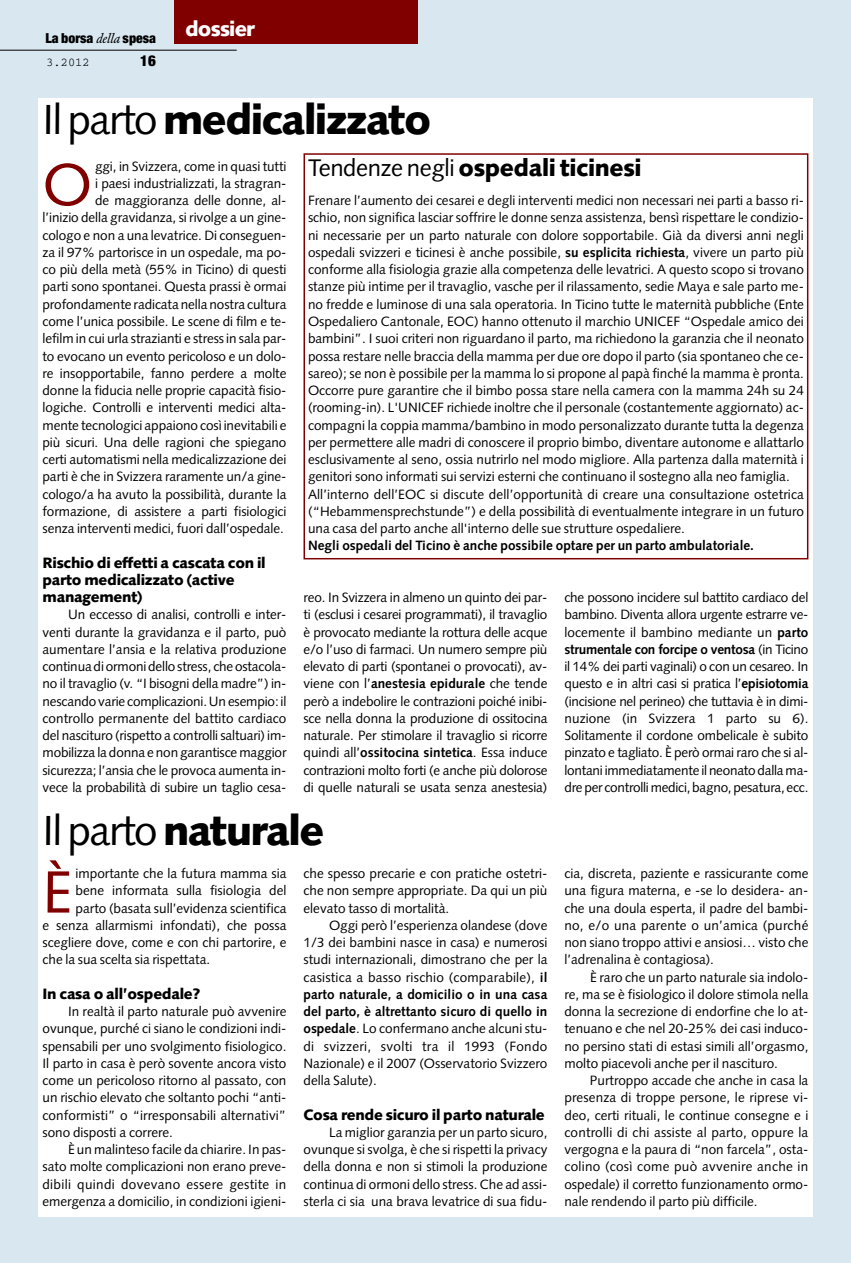
<style>
.page{position:relative;width:851px;height:1263px;background:#fff}
.page>*{position:absolute;margin:0;border:0;box-sizing:border-box;transform-origin:0 0}
.t1{font:59.55px "Syntax";color:#800000}
.t2{font:900 42px "Syntax";letter-spacing:-.04em;color:#000}
.t3{font:900 24px "Syntax";letter-spacing:-.02em;color:#000}
.t4{font:900 21px "Syntax";letter-spacing:-.04em;color:#fff}
.t5{font:900 15px/17.2px "Syntax";letter-spacing:-.02em;color:#000}
.t6{font:900 condensed 15px "Helvetica Neue";color:#000}
.t7{font:900 condensed 13.8px "Helvetica Neue";color:#000}
.t8{font:13.5px/17.2px "Syntax";color:#000;text-align:justify}
.t9{font:700 13.5px "Syntax";color:#000}
.t10{font:12px "Courier";color:#000}
.s1{font-family:"Garamond BE";font-weight:400;font-style:italic;font-stretch:normal}
.s2{font-weight:400}
.s3{font-weight:700}
</style>
<div class="page">
<div style="left:0;top:0;width:850px;height:1263px;background:#d8e7f0"></div>
<hr style="left:0;top:50px;width:237px;height:1px;background:#000">
<div style="left:38px;top:98px;width:774px;height:1118px;background:#fff"></div>
<div style="left:174px;top:0;width:243px;height:44px;background:#800000"></div>
<div style="left:303px;top:153px;width:505px;height:406px;border:2px solid #800000"></div>
<p class="t7" style="left:45px;top:34px;width:112px">La borsa <span class="s1">della</span> spesa</p>
<p class="t10" style="left:46px;top:58px;width:45px">3.2012</p>
<p class="t6" style="left:140px;top:55px;width:17px">16</p>
<h3 class="t4" style="left:185px;top:20px;width:71px">dossier</h3>
<h2 class="t2" style="left:43px;top:102px;width:390px"><span class="s2">Il parto</span> medicalizzato</h2>
<p class="t8" style="left:43px;top:159px;width:245px;text-align:right">ggi, in Svizzera, come in quasi tutti<br>i paesi industrializzati, la stragran-<br>de maggioranza delle donne, al-<br>l’inizio della gravidanza, si rivolge a un gine&shy;cologo e non a una levatrice. Di conseguen&shy;za il 97% partorisce in un ospedale, ma po&shy;co più della metà (55% in Ticino) di questi parti sono spontanei. Questa prassi è ormai profondamente radicata nella nostra cultura come l’unica possibile. Le scene di film e te&shy;lefilm in cui urla strazianti e stress in sala par&shy;to evocano un evento pericoloso e un dolo&shy;re insopportabile, fanno perdere a molte donne la fiducia nelle proprie capacità fisio&shy;logiche. Controlli e interventi medici alta&shy;mente tecnologici appaiono così inevitabili e più sicuri. Una delle ragioni che spiegano certi automatismi nella medicalizzazione dei parti è che in Svizzera raramente un/a gine&shy;cologo/a ha avuto la possibilità, durante la formazione, di assistere a parti fisiologici senza interventi medici, fuori dall’ospedale.</p>
<p class="t5" style="left:43px;top:555px;width:224px">Rischio di effetti a cascata con il parto medicalizzato (active management)</p>
<p class="t8" style="left:43px;top:607px;width:245px;text-indent:26px">Un eccesso di analisi, controlli e inter&shy;venti durante la gravidanza e il parto, può aumentare l’ansia e la relativa produzione continuadiormonidellostress, cheostacola&shy;no il travaglio (v. “I bisogni della madre”) in&shy;nescando varie complicazioni.Un esempio: il controllo permanente del battito cardiaco del nascituro (rispetto a controlli saltuari) im&shy;mobilizza la donna e non garantisce maggior sicurezza; l’ansia che le provoca aumenta in&shy;vece la probabilità di subire un taglio cesa-</p>
<h1 class="t1" style="left:43px;top:161px;width:51px">O</h1>
<h3 class="t3" style="left:308px;top:158px;width:335px"><span class="s2">Tendenze negli</span> ospedali ticinesi</h3>
<p class="t8" style="left:308px;top:193px;width:497px;text-align:left">Frenare l’aumento dei cesarei e degli interventi medici non necessari nei parti a basso ri&shy;schio, non significa lasciar soffrire le donne senza assistenza, bensì rispettare le condizio&shy;ni necessarie per un parto naturale con dolore sopportabile. Già da diversi anni negli ospedali svizzeri e ticinesi è anche possibile, <span class="s3">su esplicita richiesta</span>, vivere un parto più conforme alla fisiologia grazie alla competenza delle levatrici. A questo scopo si trovano stanze più intime per il travaglio, vasche per il rilassamento, sedie Maya e sale parto me&shy;no fredde e luminose di una sala operatoria. In Ticino tutte le maternità pubbliche (Ente Ospedaliero Cantonale, EOC) hanno ottenuto il marchio UNICEF “Ospedale amico dei bambini”. I suoi criteri non riguardano il parto, ma richiedono la garanzia che il neonato possa restare nelle braccia della mamma per due ore dopo il parto (sia spontaneo che ce&shy;sareo); se non è possibile per la mamma lo si propone al papà finché la mamma è pronta.<br>Occorre pure garantire che il bimbo possa stare nella camera con la mamma 24h su 24 (rooming-in). L'UNICEF richiede inoltre che il personale (costantemente aggiornato) ac&shy;compagni la coppia mamma/bambino in modo personalizzato durante tutta la degenza per permettere alle madri di conoscere il proprio bimbo, diventare autonome e allattarlo esclusivamente al seno, ossia nutrirlo nel modo migliore. Alla partenza dalla maternità i genitori sono informati sui servizi esterni che continuano il sostegno alla neo famiglia.<br>All’interno dell’EOC si discute dell’opportunità di creare una consultazione ostetrica (“Hebammensprechstunde”) e della possibilità di eventualmente integrare in un futuro una casa del parto anche all'interno delle sue strutture ospedaliere.</p>
<p class="t9" style="left:308px;top:540px;width:447px">Negli ospedali del Ticino è anche possibile optare per un parto ambulatoriale.</p>
<p class="t8" style="left:303px;top:590px;width:245px">reo. In Svizzera in almeno un quinto dei par&shy;ti (esclusi i cesarei programmati), il travaglio è provocato mediante la rottura delle acque e/o l’uso di farmaci. Un numero sempre più elevato di parti (spontanei o provocati), av&shy;viene con l’<span class="s3">anestesia epidurale</span> che tende però a indebolire le contrazioni poiché inibi&shy;sce nella donna la produzione di ossitocina naturale. Per stimolare il travaglio si ricorre quindi all’<span class="s3">ossitocina sintetica</span>. Essa induce contrazioni molto forti (e anche più dolorose di quelle naturali se usata senza anestesia)</p>
<p class="t8" style="left:564px;top:590px;width:245px">che possono incidere sul battito cardiaco del bambino. Diventa allora urgente estrarre ve&shy;locemente il bambino mediante un <span class="s3">parto strumentale con forcipe o ventosa</span> (in Ticino il 14% dei parti vaginali) o con un cesareo. In questo e in altri casi si pratica l’<span class="s3">episiotomia </span>(incisione nel perineo) che tuttavia è in dimi&shy;nuzione (in Svizzera 1 parto su 6).<br>Solitamente il cordone ombelicale è subito pinzato e tagliato. È però ormai raro che si al&shy;lontani immediatamente il neonato dalla ma&shy;dreper controllimedici,bagno,pesatura, ecc.</p>
<h2 class="t2" style="left:43px;top:813px;width:283px"><span class="s2">Il parto</span> naturale</h2>
<p class="t8" style="left:303px;top:866px;width:245px">che spesso precarie e con pratiche ostetri&shy;che non sempre appropriate. Da qui un più elevato tasso di mortalità.</p>
<p class="t8" style="left:303px;top:918px;width:245px;text-indent:26px">Oggi però l’esperienza olandese (dove 1/3 dei bambini nasce in casa) e numerosi studi internazionali, dimostrano che per la casistica a basso rischio (comparabile), <span class="s3">il parto naturale, a domicilio o in una casa del parto, è altrettanto sicuro di quello in ospedale</span>. Lo confermano anche alcuni stu&shy;di svizzeri, svolti tra il 1993 (Fondo Nazionale) e il 2007 (Osservatorio Svizzero della Salute).</p>
<p class="t5" style="left:303px;top:1107px;width:243px">Cosa rende sicuro il parto naturale</p>
<p class="t8" style="left:303px;top:1125px;width:245px;text-indent:26px">La miglior garanzia per un parto sicuro, ovunque si svolga, è che si rispetti la privacy della donna e non si stimoli la produzione continua di ormoni dello stress. Che ad assi&shy;sterla ci sia una brava levatrice di sua fidu-</p>
<h1 class="t1" style="left:43px;top:868px;width:31px">È</h1>
<p class="t8" style="left:76px;top:866px;width:212px">importante che la futura mamma sia</p>
<p class="t8" style="left:76px;top:883px;width:212px">bene informata sulla fisiologia del</p>
<p class="t8" style="left:76px;top:900px;width:212px">parto (basata sull’evidenza scientifica</p>
<p class="t8" style="left:43px;top:918px;width:245px">e senza allarmismi infondati), che possa</p>
<p class="t8" style="left:43px;top:935px;width:245px">scegliere dove, come e con chi partorire, e</p>
<p class="t8" style="left:43px;top:952px;width:169px">che la sua scelta sia rispettata.</p>
<p class="t5" style="left:43px;top:986px;width:159px">In casa o all’ospedale?</p>
<p class="t8" style="left:42px;top:1004px;width:245px;text-indent:26px">In realtà il parto naturale può avvenire ovunque, purché ci siano le condizioni indi&shy;spensabili per uno svolgimento fisiologico.<br>Il parto in casa è però sovente ancora visto come un pericoloso ritorno al passato, con un rischio elevato che soltanto pochi “anti&shy;conformisti” o “irresponsabili alternativi” sono disposti a correre.</p>
<p class="t8" style="left:42px;top:1142px;width:245px;text-indent:26px">È un malinteso facile da chiarire. In pas&shy;sato molte complicazioni non erano preve&shy;dibili quindi dovevano essere gestite in emergenza a domicilio, in condizioni igieni-</p>
<p class="t8" style="left:564px;top:866px;width:245px">cia, discreta, paziente e rassicurante come una figura materna, e -se lo desidera- an&shy;che una doula esperta, il padre del bambi&shy;no, e/o una parente o un’amica (purché non siano troppo attivi e ansiosi… visto che l’adrenalina è contagiosa).</p>
<p class="t8" style="left:564px;top:969px;width:245px;text-indent:26px">È raro che un parto naturale sia indolo&shy;re, ma se è fisiologico il dolore stimola nella donna la secrezione di endorfine che lo at&shy;tenuano e che nel 20-25% dei casi induco&shy;no persino stati di estasi simili all’orgasmo, molto piacevoli anche per il nascituro.</p>
<p class="t8" style="left:564px;top:1073px;width:245px;text-indent:26px">Purtroppo accade che anche in casa la presenza di troppe persone, le riprese vi&shy;deo, certi rituali, le continue consegne e i controlli di chi assiste al parto, oppure la vergogna e la paura di “non farcela”, osta&shy;colino (così come può avvenire anche in ospedale) il corretto funzionamento ormo&shy;nale rendendo il parto più difficile.</p>
</div>
